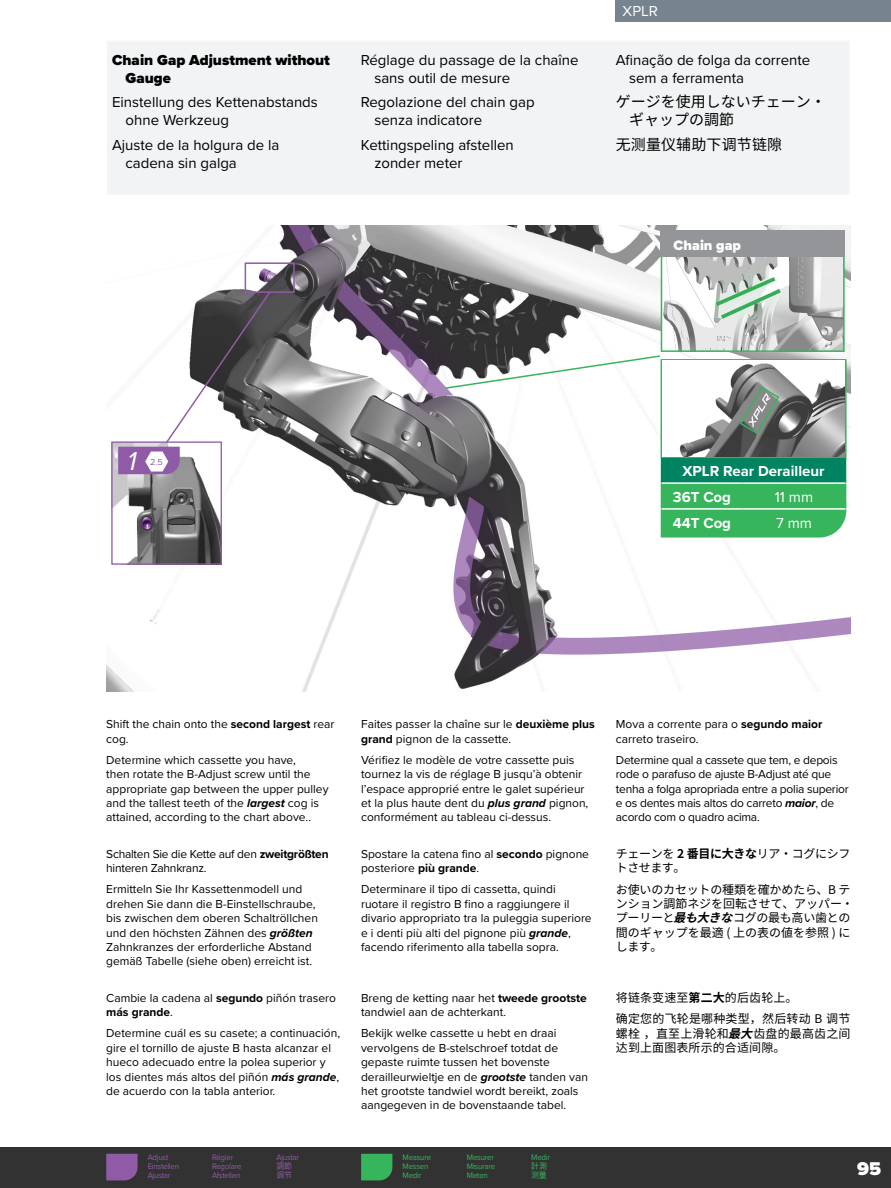
<style>
.page{position:relative;width:891px;height:1188px;background:#fff}
.page>*{position:absolute;margin:0;border:0;box-sizing:border-box;transform-origin:0 0}
.User_Manual_Number_F{font:italic 27px "Proxima Nova";color:#fff}
.t1{font:900 19.2px "Proxima Nova";color:#fff}
.SubHeader_Proxima_No{font:15px/18px "Proxima Nova";color:#000}
.SubHeader_Proxima_No-2{font:900 15px/18px "Proxima Nova";color:#000}
.User_Manual_Number_F-2{font:700 15px "Proxima Nova";color:#fff}
.SubHeader_Proxima_No-3{font:15px/18px "Noto Sans CJ Kjp";color:#000}
.SubHeader_Proxima_No-4{font:15px "Noto Sans CJ Ksc";letter-spacing:.01em;color:#000}
.User_Manual_Number_F-3{font:15px "Proxima Nova";color:#fff}
.BE_BP{font:15px "Proxima Nova";color:#fff}
.Header_Proxima_Nova{font:900 14.25px "Proxima Nova";color:#fff}
.User_Manual_Text_-_N{font:12px/14.4px "Proxima Nova";color:#000}
.User_Manual_Text_-_N-2{font:12px/14.4px "Proxima Nova";letter-spacing:-.02em;color:#000}
.j-bodytext{font:12px/14.4px "Noto Sans CJ Kjp";letter-spacing:-.015em;color:#000}
.c-bodytext{font:12px/14.4px "Noto Sans CJ Ksc";letter-spacing:.015em;color:#000;text-align:justify}
.User_Manual_Number_F-4{font:9px "Proxima Nova";color:#905ba6}
.t2{font:8.25px "Proxima Nova";letter-spacing:-.025em;color:#905ba6;scale:.95 1}
.t3{font:8.25px "Proxima Nova";letter-spacing:-.025em;color:#36b55c;scale:.95 1}
.j-masterText{font:8.25px "Noto Sans CJ Kjp";color:#905ba6;scale:.95 1}
.c-masterText{font:8.25px "Noto Sans CJ Ksc";color:#905ba6;scale:.95 1}
.j-masterText-2{font:8.25px "Noto Sans CJ Kjp";color:#36b55c;scale:.95 1}
.c-masterText-2{font:8.25px "Noto Sans CJ Ksc";color:#36b55c;scale:.95 1}
.s1{font-weight:700}
.s2{font-weight:700;font-style:italic}
</style>
<div class="page">
<div style="left:0;top:1148px;width:891px;height:40px;background:#323232"></div>
<div style="left:107px;top:41px;width:743px;height:154px;background:#f2f3f4"></div>
<svg style="left:106px;top:1154px;width:32px;height:26px"></svg>
<svg style="left:361px;top:1154px;width:31px;height:26px"></svg>
<div style="left:616px;top:0;width:275px;height:21px;background:#76848f"></div>
<img style="left:106px;top:225px;width:745px;height:467px">
<div style="left:245px;top:262px;width:50px;height:31px;border:2px solid #905ba6"></div>
<img style="left:113px;top:443px;width:107px;height:120px">
<div style="left:111px;top:441px;width:111px;height:124px;border:1px solid #905ba6"></div>
<svg style="left:444px;top:354px;width:402px;height:184px"></svg>
<svg style="left:118px;top:290px;width:154px;height:184px"></svg>
<img style="left:664px;top:257px;width:178px;height:92px">
<div style="left:661px;top:254px;width:184px;height:98px;border:2px solid #36b55c"></div>
<div style="left:661px;top:230px;width:184px;height:27px;background:#939598"></div>
<p class="BE_BP" style="left:623px;top:0;width:37px">XPLR</p>
<p class="SubHeader_Proxima_No-2" style="left:126px;top:51px;width:206px;text-indent:-14px">Chain Gap Adjustment without<br>Gauge</p>
<p class="SubHeader_Proxima_No" style="left:374px;top:50px;width:206px;text-indent:-13px">Réglage du passage de la chaîne sans outil de mesure</p>
<p class="SubHeader_Proxima_No" style="left:629px;top:50px;width:183px;text-indent:-13px">Afinação de folga da corrente sem a ferramenta</p>
<p class="SubHeader_Proxima_No" style="left:126px;top:93px;width:194px;text-indent:-13px">Einstellung des Kettenabstands ohne Werkzeug</p>
<p class="SubHeader_Proxima_No" style="left:374px;top:93px;width:162px;text-indent:-13px">Regolazione del chain gap senza indicatore</p>
<p class="SubHeader_Proxima_No-3" style="left:629px;top:93px;width:198px;text-indent:-13px">ゲージを使用しないチェーン・ギャップの調節</p>
<p class="SubHeader_Proxima_No" style="left:126px;top:135px;width:155px;text-indent:-13px">Ajuste de la holgura de la cadena sin galga</p>
<p class="SubHeader_Proxima_No" style="left:374px;top:135px;width:141px;text-indent:-13px">Kettingspeling afstellen zonder meter</p>
<p class="SubHeader_Proxima_No-4" style="left:616px;top:136px;width:168px">无测量仪辅助下调节链隙</p>
<p class="Header_Proxima_Nova" style="left:674px;top:235px;width:69px">Chain gap</p>
<p class="User_Manual_Number_F" style="left:126px;top:441px;width:19px">1</p>
<p class="User_Manual_Number_F-4" style="left:150px;top:455px;width:14px">2.5</p>
<p class="User_Manual_Number_F-2" style="left:683px;top:460px;width:143px">XPLR Rear Derailleur</p>
<p class="User_Manual_Number_F-2" style="left:673px;top:486px;width:60px">36T Cog</p>
<p class="User_Manual_Number_F-3" style="left:775px;top:486px;width:40px">11 mm</p>
<p class="User_Manual_Number_F-2" style="left:673px;top:512px;width:60px">44T Cog</p>
<p class="User_Manual_Number_F-3" style="left:776px;top:512px;width:37px">7 mm</p>
<p class="User_Manual_Text_-_N" style="left:106px;top:717px;width:230px">Shift the chain onto the <span class="s1">second largest</span> rear cog.</p>
<p class="User_Manual_Text_-_N" style="left:106px;top:752px;width:224px">Determine which cassette you have,<br>then rotate the B-Adjust screw until the appropriate gap between the upper pulley and the tallest teeth of the <span class="s2">largest</span> cog is attained, according to the chart above..</p>
<p class="User_Manual_Text_-_N-2" style="left:106px;top:846px;width:224px">Schalten Sie die Kette auf den <span class="s1">zweitgrößten </span>hinteren Zahnkranz.</p>
<p class="User_Manual_Text_-_N" style="left:106px;top:882px;width:213px">Ermitteln Sie Ihr Kassettenmodell und drehen Sie dann die B-Einstellschraube, bis zwischen dem oberen Schaltröllchen und den höchsten Zähnen des <span class="s2">größten </span>Zahnkranzes der erforderliche Abstand gemäß Tabelle (siehe oben) erreicht ist.</p>
<p class="User_Manual_Text_-_N" style="left:106px;top:990px;width:231px">Cambie la cadena al <span class="s1">segundo</span> piñón trasero <span class="s1">más grande</span>.</p>
<p class="User_Manual_Text_-_N" style="left:106px;top:1026px;width:235px">Determine cuál es su casete; a continuación, gire el tornillo de ajuste B hasta alcanzar el hueco adecuado entre la polea superior y los dientes más altos del piñón <span class="s2">más grande</span>, de acuerdo con la tabla anterior.</p>
<p class="t2" style="left:148px;top:1151px;width:23px">Adjust</p>
<p class="t2" style="left:212px;top:1151px;width:24px">Régler</p>
<p class="t2" style="left:276px;top:1151px;width:25px">Ajustar</p>
<p class="t2" style="left:148px;top:1160px;width:35px">Einstellen</p>
<p class="t2" style="left:212px;top:1160px;width:32px">Regolare</p>
<p class="j-masterText" style="left:276px;top:1162px;width:18px">調節</p>
<p class="t2" style="left:148px;top:1169px;width:25px">Ajustar</p>
<p class="t2" style="left:212px;top:1169px;width:31px">Afstellen</p>
<p class="c-masterText" style="left:276px;top:1171px;width:18px">调节</p>
<p class="User_Manual_Text_-_N" style="left:361px;top:717px;width:235px">Faites passer la chaîne sur le <span class="s1">deuxième plus grand</span> pignon de la cassette.</p>
<p class="User_Manual_Text_-_N" style="left:361px;top:752px;width:229px">Vérifiez le modèle de votre cassette puis tournez la vis de réglage B jusqu’à obtenir l’espace approprié entre le galet supérieur et la plus haute dent du <span class="s2">plus grand</span> pignon, conformément au tableau ci-dessus.</p>
<p class="User_Manual_Text_-_N" style="left:361px;top:846px;width:230px">Spostare la catena fino al <span class="s1">secondo</span> pignone posteriore <span class="s1">più grande</span>.</p>
<p class="User_Manual_Text_-_N" style="left:361px;top:882px;width:232px">Determinare il tipo di cassetta, quindi ruotare il registro B fino a raggiungere il divario appropriato tra la puleggia superiore e i denti più alti del pignone più <span class="s2">grande</span>, facendo riferimento alla tabella sopra.</p>
<p class="User_Manual_Text_-_N" style="left:361px;top:990px;width:227px">Breng de ketting naar het <span class="s1">tweede grootste </span>tandwiel aan de achterkant.</p>
<p class="User_Manual_Text_-_N" style="left:361px;top:1026px;width:228px">Bekijk welke cassette u hebt en draai vervolgens de B-stelschroef totdat de gepaste ruimte tussen het bovenste derailleurwieltje en de <span class="s2">grootste</span> tanden van het grootste tandwiel wordt bereikt, zoals aangegeven in de bovenstaande tabel.</p>
<p class="t3" style="left:403px;top:1151px;width:32px">Measure</p>
<p class="t3" style="left:467px;top:1151px;width:30px">Mesurer</p>
<p class="t3" style="left:531px;top:1151px;width:21px">Medir</p>
<p class="t3" style="left:403px;top:1160px;width:29px">Messen</p>
<p class="t3" style="left:467px;top:1160px;width:31px">Misurare</p>
<p class="j-masterText-2" style="left:531px;top:1162px;width:18px">計測</p>
<p class="t3" style="left:403px;top:1169px;width:21px">Medir</p>
<p class="t3" style="left:467px;top:1169px;width:24px">Meten</p>
<p class="c-masterText-2" style="left:531px;top:1171px;width:18px">测量</p>
<p class="User_Manual_Text_-_N" style="left:616px;top:717px;width:208px">Mova a corrente para o <span class="s1">segundo maior </span>carreto traseiro.</p>
<p class="User_Manual_Text_-_N-2" style="left:616px;top:752px;width:234px">Determine qual a cassete que tem, e depois rode o parafuso de ajuste B-Adjust até que tenha a folga apropriada entre a polia superior e os dentes mais altos do carreto <span class="s2">maior</span>, de acordo com o quadro acima.</p>
<p class="j-bodytext" style="left:616px;top:847px;width:236px">チェーンを <span class="s1">2 番目に大きな</span>リア・コグにシフトさせます。</p>
<p class="j-bodytext" style="left:616px;top:882px;width:239px">お使いのカセットの種類を確かめたら、B テンション調節ネジを回転させて、アッパー・プーリーと<span class="s2">最も大きな</span>コグの最も高い歯との間のギャップを最適 ( 上の表の値を参照 ) にします。</p>
<p class="c-bodytext" style="left:616px;top:991px;width:183px">将链条变速至<span class="s1">第二大</span>的后齿轮上。</p>
<p class="c-bodytext" style="left:616px;top:1012px;width:236px">确定您的飞轮是哪种类型，然后转动 B 调节螺栓 ，直至上滑轮和<span class="s2">最大</span>齿盘的最高齿之间达到上面图表所示的合适间隙。</p>
<h2 class="t1" style="left:857px;top:1154px;width:25px">95</h2>
</div>
